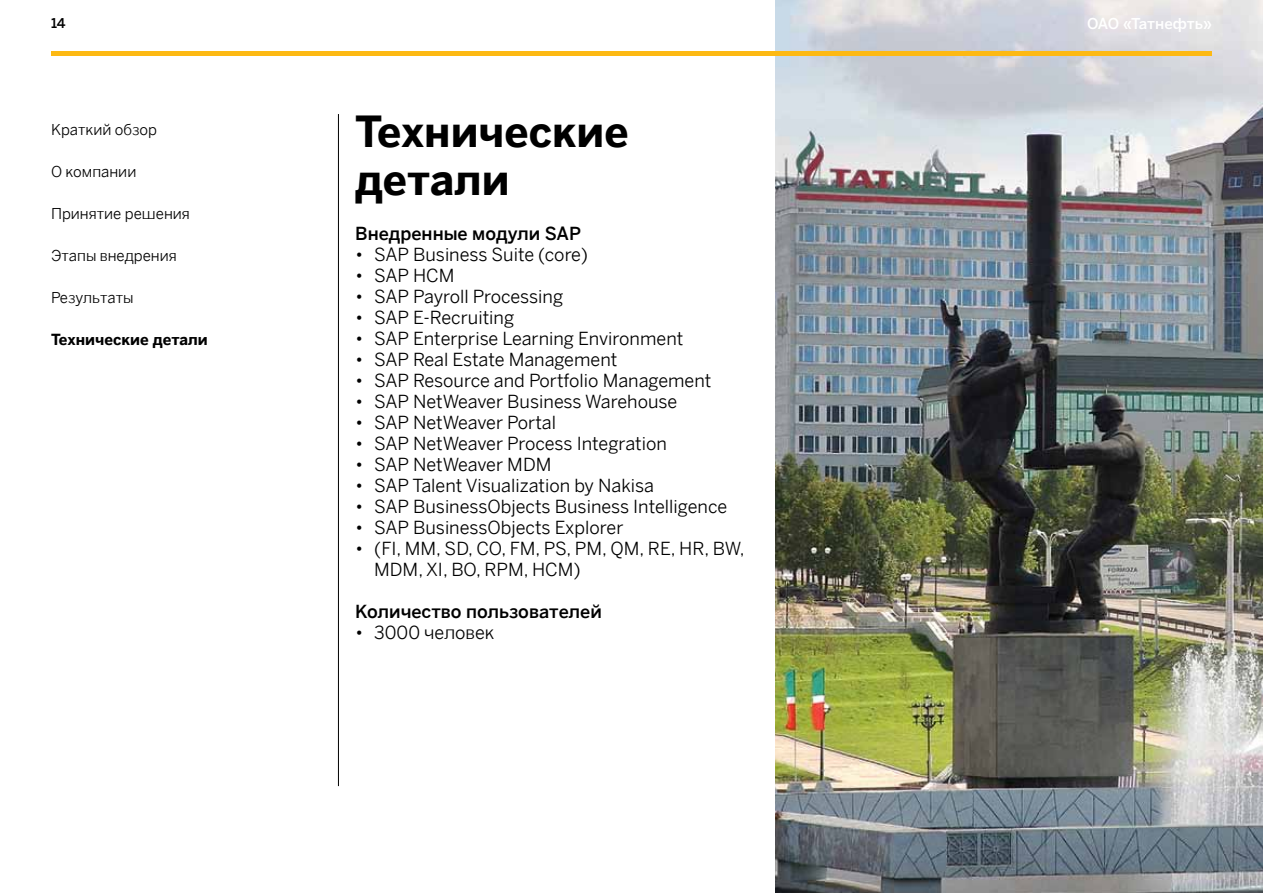
<style>
.page{position:relative;width:1263px;height:893px;background:#fff}
.page>*{position:absolute;margin:0;border:0;box-sizing:border-box;transform-origin:0 0}
.t1{font:700 42px/48px "Benton Sans";color:#000}
.t2{font:18px/21px "Benton Sans";color:#000}
.t3{font:500 18px "Benton Sans";color:#000}
.t4{font:15px "Benton Sans";color:#000}
.t5{font:700 15px "Benton Sans";color:#000}
.t6{font:500 15px "Benton Sans";color:#fff}
.t7{font:500 13.5px "Benton Sans";color:#000}
.s1{font-weight:300}
</style>
<div class="page">
<img style="left:775px;top:0;width:488px;height:893px">
<hr style="left:51px;top:51px;width:1161px;height:4px;background:#fdb913">
<hr style="left:338px;top:114px;width:1px;height:672px;background:#000">
<p class="t7" style="left:51px;top:13px;width:16px">14</p>
<p class="t6" style="left:1087px;top:12px;width:126px">ОАО «Татнефть»</p>
<p class="t4" style="left:51px;top:119px;width:108px">Краткий обзор</p>
<p class="t4" style="left:51px;top:161px;width:87px">О компании</p>
<p class="t4" style="left:51px;top:203px;width:140px">Принятие решения</p>
<p class="t4" style="left:51px;top:245px;width:127px">Этапы внедрения</p>
<p class="t4" style="left:51px;top:287px;width:84px">Результаты</p>
<p class="t5" style="left:51px;top:329px;width:158px">Технические детали</p>
<h1 class="t1" style="left:355px;top:106px;width:275px">Технические детали</h1>
<p class="t3" style="left:355px;top:220px;width:227px">Внедренные модули SAP</p>
<p class="t2" style="left:355px;top:243px;width:234px"><span class="s1">•</span> SAP Business Suite (core)</p>
<p class="t2" style="left:355px;top:264px;width:101px"><span class="s1">•</span> SAP HCM</p>
<p class="t2" style="left:355px;top:285px;width:210px"><span class="s1">•</span> SAP Payroll Processing</p>
<p class="t2" style="left:355px;top:306px;width:161px"><span class="s1">•</span> SAP E-Recruiting</p>
<p class="t2" style="left:355px;top:327px;width:330px"><span class="s1">•</span> SAP Enterprise Learning Environment</p>
<p class="t2" style="left:355px;top:348px;width:264px"><span class="s1">•</span> SAP Real Estate Management</p>
<p class="t2" style="left:355px;top:369px;width:358px"><span class="s1">•</span> SAP Resource and Portfolio Management</p>
<p class="t2" style="left:355px;top:390px;width:324px"><span class="s1">•</span> SAP NetWeaver Business Warehouse</p>
<p class="t2" style="left:355px;top:411px;width:202px"><span class="s1">•</span> SAP NetWeaver Portal</p>
<p class="t2" style="left:355px;top:432px;width:313px"><span class="s1">•</span> SAP NetWeaver Process Integration</p>
<p class="t2" style="left:355px;top:453px;width:198px"><span class="s1">•</span> SAP NetWeaver MDM</p>
<p class="t2" style="left:355px;top:474px;width:300px"><span class="s1">•</span> SAP Talent Visualization by Nakisa</p>
<p class="t2" style="left:355px;top:495px;width:374px"><span class="s1">•</span> SAP BusinessObjects Business Intelligence</p>
<p class="t2" style="left:355px;top:516px;width:270px"><span class="s1">•</span> SAP BusinessObjects Explorer</p>
<p class="t2" style="left:374px;top:537px;width:372px;text-indent:-19px"><span class="s1">•</span> (FI, MM, SD, CO, FM, PS, PM, QM, RE, HR, BW,<br>MDM, XI, BO, RPM, HCM)</p>
<p class="t3" style="left:355px;top:599px;width:248px">Количество пользователей</p>
<p class="t2" style="left:355px;top:621px;width:141px"><span class="s1">•</span> 3000 человек</p>
</div>
